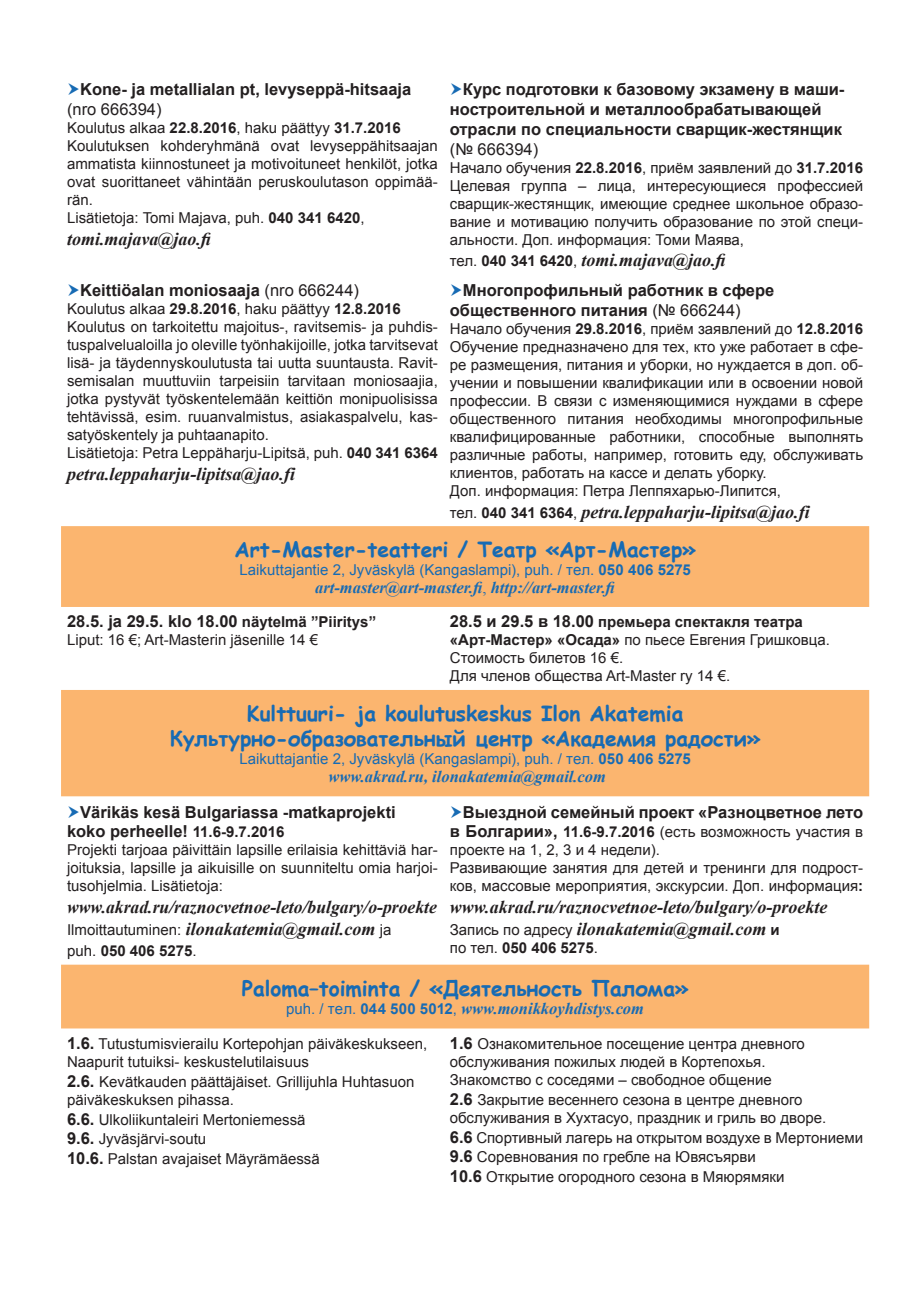
<style>
.page{position:relative;width:906px;height:1289px;background:#fff}
.page>*{position:absolute;margin:0;border:0;box-sizing:border-box;transform-origin:0 0}
.t1{font:700 21px/25.2px "Comic Sans MS";color:#176bb4;text-align:center}
.t2{font:italic 700 18px/21.6px "Times New Roman";color:#231f20}
.t3{font:700 16.5px/19.8px "Arial";color:#231f20}
.t4{font:italic 700 16.5px "Times New Roman";color:#176bb4}
.t5{font:16.5px "Arial";color:#231f20}
.t6{font:15px/18px "Arial";color:#231f20}
.t7{font:15px "Arial";color:#176bb4}
.t8{font:700 15px "Arial";color:#231f20}
.s1{font-weight:700}
.s2{font-family:"Arial";font-weight:400;font-style:normal;font-size:15px}
.s3{font-family:"Arial";font-style:normal;font-size:15px}
.s4{font-weight:400}
.s5{font-weight:400;font-style:normal}
.s6{font-size:15px}
.s7{font-weight:700;font-size:16.5px}
</style>
<div class="page">
<svg style="left:61px;top:526px;width:808px;height:502px"></svg>
<svg style="left:68px;top:805px;width:11px;height:12px"></svg>
<svg style="left:451px;top:805px;width:10px;height:12px"></svg>
<p class="t3" style="left:80px;top:80px;width:333px">Kone- ja metallialan pt, levyseppä-hitsaaja</p>
<p class="t5" style="left:67px;top:99px;width:96px">(nro 666394)</p>
<p class="t6" style="left:67px;top:119px;width:372px">Koulutus alkaa <span class="s1">22.8.2016</span>, haku päättyy <span class="s1">31.7.2016<br></span>Koulutuksen kohderyhmänä ovat levyseppähitsaajan ammatista kiinnostuneet ja motivoituneet henkilöt, jotka ovat suorittaneet vähintään peruskoulutason oppimää&shy;rän.<br>Lisätietoja: Tomi Majava, puh. <span class="s1">040 341 6420</span>,</p>
<p class="t2" style="left:67px;top:227px;width:149px">tomi.majava@jao.fi</p>
<p class="t3" style="left:450px;top:80px;width:396px;text-indent:13px">Курс подготовки к базовому экзамену в маши&shy;ностроительной и металлообрабатывающей отрасли по специальности сварщик-жестянщик</p>
<p class="t5" style="left:450px;top:138px;width:90px">(№ 666394)</p>
<p class="t6" style="left:450px;top:159px;width:415px;text-align:justify">Начало обучения <span class="s1">22.8.2016</span>, приём заявлений до <span class="s1">31.7.2016<br></span>Целевая группа – лица, интересующиеся профессией сварщик-жестянщик, имеющие среднее школьное образо&shy;вание и мотивацию получить образование по этой специ&shy;альности. Доп. информация: Томи Маява,</p>
<p class="t2" style="left:450px;top:249px;width:280px"><span class="s2">тел.</span> <span class="s3">040 341 6420</span><span class="s2">,</span> tomi.majava@jao.fi</p>
<p class="t3" style="left:450px;top:281px;width:326px;text-indent:13px">Многопрофильный работник в сфере общественного питания <span class="s4">(№ 666244)</span></p>
<p class="t6" style="left:450px;top:320px;width:415px">Начало обучения <span class="s1">29.8.2016</span>, приём заявлений до <span class="s1">12.8.2016<br></span>Обучение предназначено для тех, кто уже работает в сфе&shy;ре размещения, питания и уборки, но нуждается в доп. об&shy;учении и повышении квалификации или в освоении новой профессии. В связи с изменяющимися нуждами в сфере общественного питания необходимы многопрофильные квалифицированные работники, способные выполнять различные работы, например, готовить еду, обслуживать клиентов, работать на кассе и делать уборку.<br>Доп. информация: Петра Леппяхарью-Липится,</p>
<p class="t2" style="left:450px;top:500px;width:361px"><span class="s2">тел.</span> <span class="s3">040 341 6364</span><span class="s2">,</span> petra.leppaharju-lipitsa@jao.fi</p>
<h1 class="t1" style="left:234px;top:536px;width:463px">Art-Master-teatteri / Театр «Арт-Мастер»</h1>
<p class="t7" style="left:239px;top:560px;width:453px">Laikuttajantie 2, Jyväskylä (Kangaslampi), puh. / тел. <span class="s1">050 406 5275</span></p>
<p class="t4" style="left:315px;top:576px;width:304px">art-master@art-master.fi<span class="s5">,</span> http://art-master.fi</p>
<p class="t3" style="left:67px;top:612px;width:311px">28.5. ja 29.5. klo 18.00 <span class="s6">näytelmä ”Piiritys”</span></p>
<p class="t6" style="left:67px;top:631px;width:252px">Liput: 16 €; Art-Masterin jäsenille 14 €</p>
<p class="t3" style="left:80px;top:281px;width:280px">Keittiöalan moniosaaja <span class="s4">(nro 666244)</span></p>
<p class="t6" style="left:67px;top:300px;width:372px">Koulutus alkaa <span class="s1">29.8.2016</span>, haku päättyy <span class="s1">12.8.2016<br></span>Koulutus on tarkoitettu majoitus-, ravitsemis- ja puhdis&shy;tuspalvelualoilla jo oleville työnhakijoille, jotka tarvitsevat lisä- ja täydennyskoulutusta tai uutta suuntausta. Ravit&shy;semisalan muuttuviin tarpeisiin tarvitaan moniosaajia, jotka pystyvät työskentelemään keittiön monipuolisissa tehtävissä, esim. ruuanvalmistus, asiakaspalvelu, kas&shy;satyöskentely ja puhtaanapito.<br>Lisätietoja: Petra Leppäharju-Lipitsä, puh. <span class="s1">040 341 6364</span></p>
<p class="t2" style="left:67px;top:462px;width:230px">petra.leppaharju-lipitsa@jao.fi</p>
<p class="t6" style="left:450px;top:613px;width:381px"><span class="s7">28.5 и 29.5 в 18.00</span> <span class="s1">премьера спектакля театра «Арт-Мастер» «Осада»</span> по пьесе Евгения Гришковца.<br>Стоимость билетов 16 €.<br>Для членов общества Art-Master ry 14 €.</p>
<h1 class="t1" style="left:170px;top:700px;width:592px">Kulttuuri- ja koulutuskeskus Ilon Akatemia<br>Культурно-образовательный центр «Академия радости»</h1>
<p class="t7" style="left:239px;top:749px;width:453px">Laikuttajantie 2, Jyväskylä (Kangaslampi), puh. / тел. <span class="s1">050 406 5275</span></p>
<p class="t4" style="left:328px;top:765px;width:279px">www.akrad.ru, ilonakatemia@gmail.com</p>
<p class="t3" style="left:67px;top:802px;width:330px;text-indent:13px">Värikäs kesä Bulgariassa -matkaprojekti koko perheelle! <span class="s6">11.6-9.7.2016</span></p>
<p class="t6" style="left:67px;top:841px;width:372px;text-align:justify">Projekti tarjoaa päivittäin lapsille erilaisia kehittäviä har&shy;joituksia, lapsille ja aikuisille on suunniteltu omia harjoi&shy;tusohjelmia. Lisätietoja:</p>
<p class="t2" style="left:67px;top:895px;width:371px">www.akrad.ru/raznocvetnoe-leto/bulgary/o-proekte<br><span class="s2">Ilmoittautuminen:</span> ilonakatemia@gmail.com <span class="s2">ja</span></p>
<p class="t8" style="left:67px;top:940px;width:131px"><span class="s4">puh.</span> 050 406 5275<span class="s4">.</span></p>
<p class="t3" style="left:463px;top:802px;width:402px">Выездной семейный проект «Разноцветное лето</p>
<p class="t6" style="left:450px;top:823px;width:415px"><span class="s7">в Болгарии»,</span> <span class="s1">11.6-9.7.2016</span> (есть возможность участия в проекте на 1, 2, 3 и 4 недели).<br>Развивающие занятия для детей и тренинги для подрост&shy;ков, массовые мероприятия, экскурсии. Доп. информация<span class="s1">:</span></p>
<p class="t2" style="left:450px;top:895px;width:379px">www.akrad.ru/raznocvetnoe-leto/bulgary/o-proekte<br><span class="s2">Запись по адресу</span> ilonakatemia@gmail.com <span class="s3">и</span></p>
<p class="t8" style="left:450px;top:937px;width:150px"><span class="s4">по тел.</span> 050 406 5275<span class="s4">.</span></p>
<h1 class="t1" style="left:242px;top:974px;width:448px">Paloma–toiminta / «Деятельность Палома»</h1>
<p class="t4" style="left:286px;top:996px;width:359px"><span class="s2">puh. / тел.</span> <span class="s3">044 500 5012</span><span class="s2">,</span> www.monikkoyhdistys.com</p>
<p class="t6" style="left:67px;top:1034px;width:362px"><span class="s7">1.6.</span> Tutustumisvierailu Kortepohjan päiväkeskukseen,<br>Naapurit tutuiksi- keskustelutilaisuus</p>
<p class="t6" style="left:67px;top:1072px;width:349px"><span class="s7">2.6.</span> Kevätkauden päättäjäiset. Grillijuhla Huhtasuon päiväkeskuksen pihassa.</p>
<p class="t6" style="left:67px;top:1109px;width:254px;line-height:19.8px"><span class="s7">6.6.</span> Ulkoliikuntaleiri Mertoniemessä<br><span class="s7">9.6.</span> Jyväsjärvi-soutu<br><span class="s7">10.6.</span> Palstan avajaiset Mäyrämäessä</p>
<p class="t6" style="left:450px;top:1034px;width:356px"><span class="s7">1.6</span> Ознакомительное посещение центра дневного обслуживания пожилых людей в Кортепохья.<br>Знакомство с соседями – свободное общение</p>
<p class="t6" style="left:450px;top:1090px;width:378px"><span class="s7">2.6</span> Закрытие весеннего сезона в центре дневного обслуживания в Хухтасуо, праздник и гриль во дворе.</p>
<p class="t6" style="left:450px;top:1127px;width:415px;line-height:19.8px"><span class="s7">6.6</span> Спортивный лагерь на открытом воздухе в Мертониеми<br><span class="s7">9.6</span> Соревнования по гребле на Ювясъярви<br><span class="s7">10.6</span> Открытие огородного сезона в Мяюрямяки</p>
</div>
